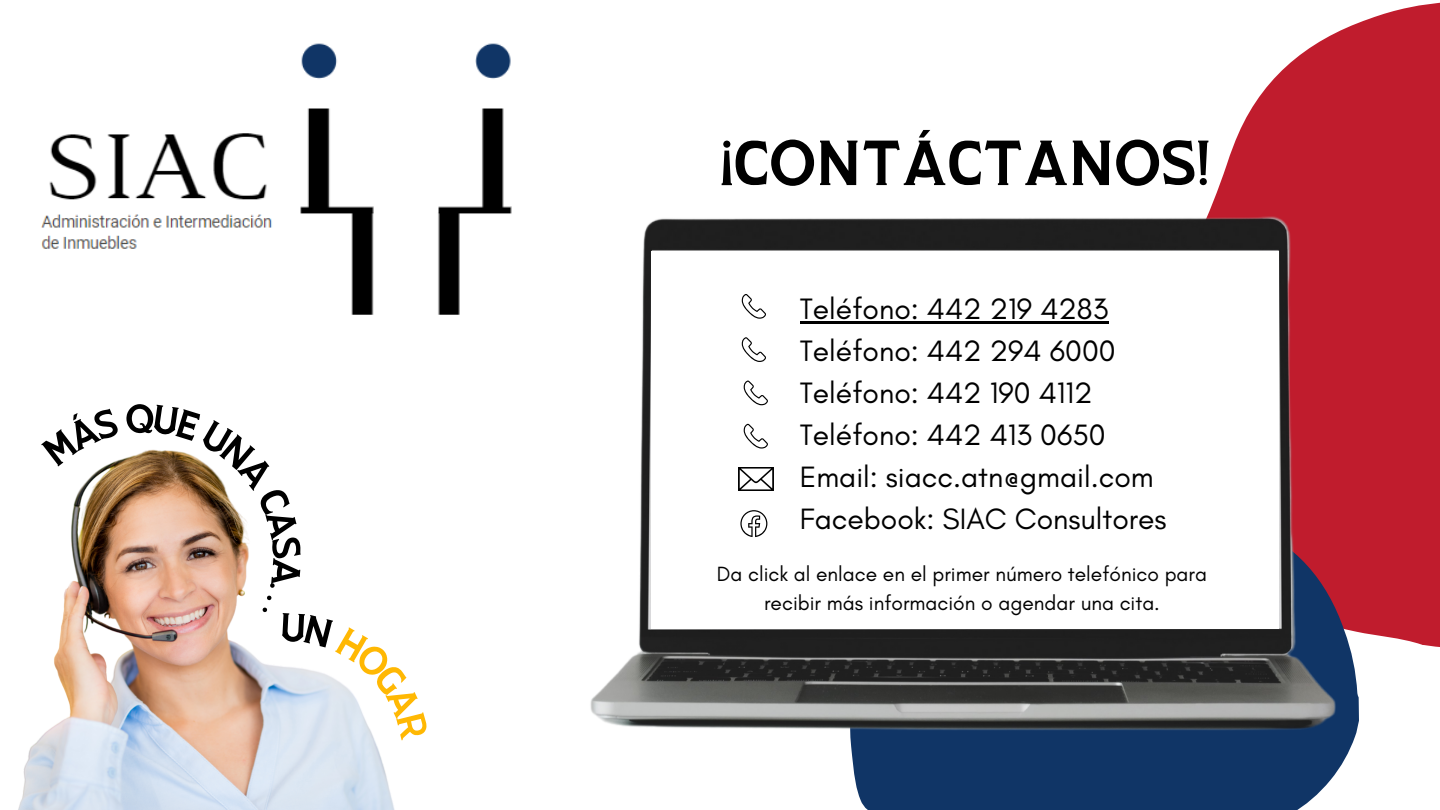
<style>
.page{position:relative;width:1440px;height:810px;background:#fff}
.page>*{position:absolute;margin:0;border:0;box-sizing:border-box;transform-origin:0 0}
.t1{font:80px "Longway";color:#000}
.t2{font:30px/42px "Glacial Indifference";color:#000}
.t3{font:21px/29.2px "Glacial Indifference";color:#000;text-align:center}
</style>
<div class="page">
<svg style="left:1208px;top:2px;width:232px;height:645px;fill:#c01c2d"></svg>
<div style="left:850px;top:740px;width:504px;height:70px;background:#103566"></div>
<img style="left:590px;top:213px;width:769px;height:527px">
<div style="left:652px;top:251px;width:626px;height:378px;background:#fff"></div>
<svg style="left:744px;top:424px;width:24px;height:25px"></svg>
<img style="left:738px;top:467px;width:36px;height:23px">
<svg style="left:740px;top:510px;width:27px;height:27px"></svg>
<svg style="left:744px;top:381px;width:24px;height:24px"></svg>
<svg style="left:742px;top:337px;width:24px;height:25px"></svg>
<svg style="left:742px;top:294px;width:24px;height:25px"></svg>
<img style="left:41px;top:43px;width:471px;height:272px">
<hr style="left:800px;top:321px;width:308px;height:3px;background:#000">
<img style="left:18px;top:458px;width:377px;height:352px">
<svg style="left:41px;top:458px;width:78px;height:8px"></svg>
<img style="left:126px;top:449px;width:176px;height:139px">
<svg style="left:266px;top:595px;width:6px;height:6px"></svg>
<svg style="left:262px;top:607px;width:6px;height:6px"></svg>
<svg style="left:281px;top:613px;width:114px;height:127px"></svg>
<h2 class="t1" style="left:720px;top:105px;width:492px">¡CONTÁCTANOS!</h2>
<p class="t2" style="left:800px;top:288px;width:368px">Teléfono: 442 219 4283<br>Teléfono: 442 294 6000<br>Teléfono: 442 190 4112<br>Teléfono: 442 413 0650<br>Email: siacc.atn@gmail.com<br>Facebook: SIAC Consultores</p>
<h2 class="t3" style="left:717px;top:559px;width:492px">Da click al enlace en el primer número telefónico para recibir más información o agendar una cita.</h2>
</div>
